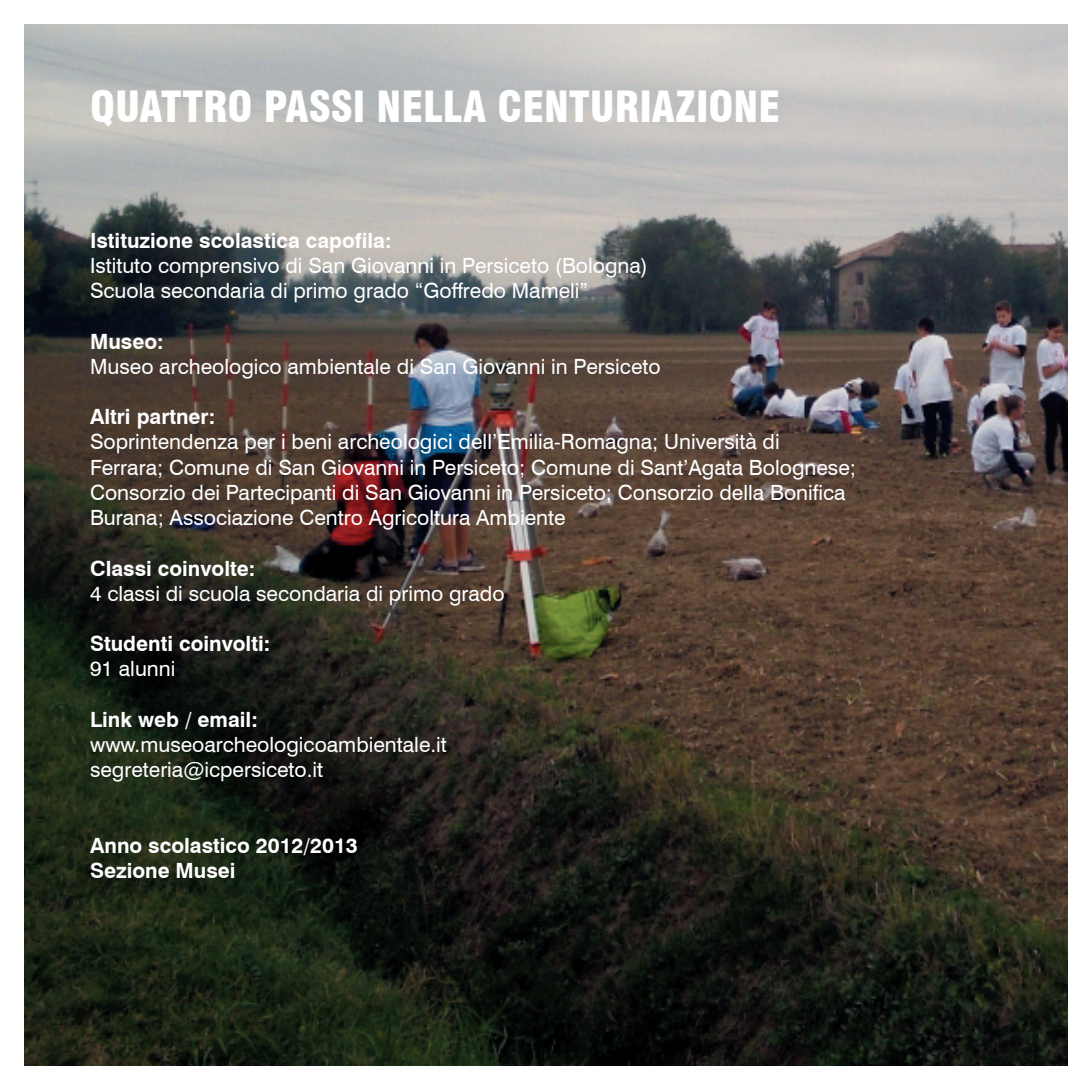
<style>
.page{position:relative;width:1092px;height:1092px;background:#fff}
.page>*{position:absolute;margin:0;border:0;box-sizing:border-box;transform-origin:0 0}
.t1{font:900 condensed 42px "Swiss 721 BT";color:#fff}
.t2{font:21px/25.2px "Swiss 721 BT";color:#fff}
.t3{font:700 21px/25.2px "Swiss 721 BT";color:#fff}
</style>
<div class="page">
<img style="left:25px;top:25px;width:1042px;height:1040px">
<h1 class="t1" style="left:90px;top:81px;width:691px">QUATTRO PASSI NELLA CENTURIAZIONE</h1>
<p class="t3" style="left:90px;top:227px;width:303px">Istituzione scolastica capofila:</p>
<p class="t2" style="left:90px;top:253px;width:559px">Istituto comprensivo di San Giovanni in Persiceto (Bologna)<br>Scuola secondaria di primo grado “Goffredo Mameli”</p>
<p class="t3" style="left:90px;top:328px;width:75px">Museo:</p>
<p class="t2" style="left:90px;top:353px;width:572px">Museo archeologico ambientale di San Giovanni in Persiceto</p>
<p class="t3" style="left:90px;top:404px;width:127px">Altri partner:</p>
<p class="t2" style="left:90px;top:429px;width:767px">Soprintendenza per i beni archeologici dell’Emilia-Romagna; Università di Ferrara; Comune di San Giovanni in Persiceto; Comune di Sant’Agata Bolognese; Consorzio dei Partecipanti di San Giovanni in Persiceto; Consorzio della Bonifica Burana; Associazione Centro Agricoltura Ambiente</p>
<p class="t3" style="left:90px;top:555px;width:167px">Classi coinvolte:</p>
<p class="t2" style="left:90px;top:580px;width:416px">4 classi di scuola secondaria di primo grado</p>
<p class="t3" style="left:90px;top:631px;width:182px">Studenti coinvolti:</p>
<p class="t2" style="left:90px;top:656px;width:87px">91 alunni</p>
<p class="t3" style="left:90px;top:706px;width:169px">Link web / email:</p>
<p class="t2" style="left:90px;top:731px;width:358px">www.museoarcheologicoambientale.it segreteria@icpersiceto.it</p>
<p class="t3" style="left:90px;top:832px;width:269px">Anno scolastico 2012/2013<br>Sezione Musei</p>
</div>
